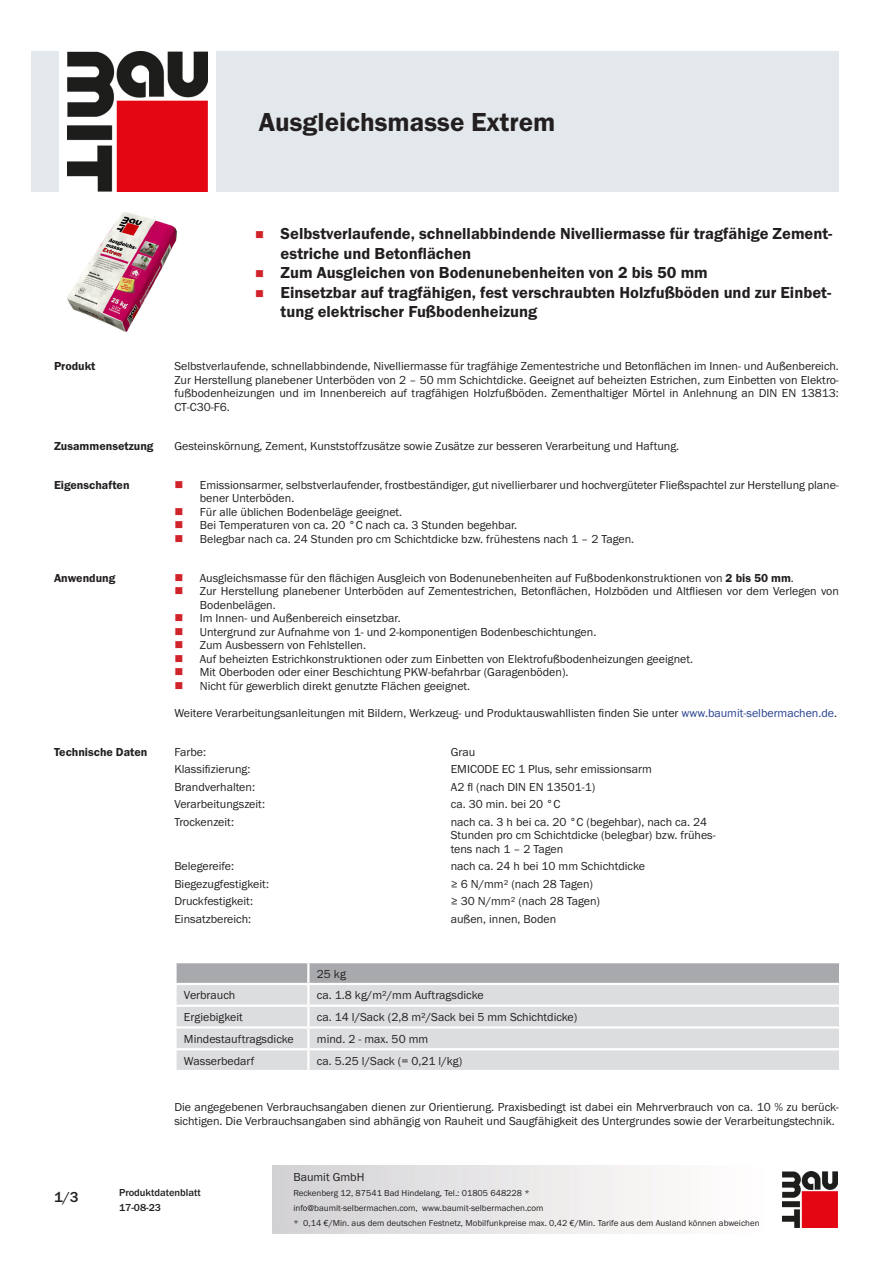
<style>
.page{position:relative;width:893px;height:1263px;background:#fff}
.page>*{position:absolute;margin:0;border:0;box-sizing:border-box;transform-origin:0 0}
.PDS_Produktname{font:27px "BM Franklin Gothic URW Dem";color:#231f20}
.t1{font:16.5px/19.5px "BM Franklin Gothic URW Dem";color:#231f20}
.t2{font:500 15px "BM Franklin Gothic URW";color:#231f20}
.PDS_Standard{font:12px/13.5px "BM Franklin Gothic URW Boo";color:#231f20}
.PDS_Standard_linksbü{font:12px/13.5px "BM Franklin Gothic URW Boo";color:#231f20}
.PDS_Header{font:12px "BM Franklin Gothic URW Dem";color:#231f20}
.t3{font:500 10.5px/15px "BM Franklin Gothic URW";color:#231f20}
.t4{font:9px/15px "BM Franklin Gothic URW Boo";color:#231f20}
.s1{font-family:"BM Franklin Gothic URW Dem"}
.s2{color:#253f8e}
</style>
<div class="page">
<img style="left:782px;top:1171px;width:56px;height:56px">
<div style="left:32px;top:51px;width:27px;height:140px;background:#e2e8eb"></div>
<img style="left:68px;top:51px;width:139px;height:140px">
<div style="left:216px;top:51px;width:623px;height:140px;background:#e2e8eb"></div>
<img style="left:67px;top:213px;width:110px;height:119px">
<div style="left:177px;top:1028px;width:662px;height:42px;background:#dcdddf"></div>
<svg style="left:175px;top:962px;width:665px;height:64px;background:#cfd0d2"></svg>
<hr style="left:307px;top:1028px;width:2px;height:20px;background:#fff">
<hr style="left:174px;top:1048px;width:134px;height:2px;background:#fff">
<hr style="left:308px;top:1048px;width:533px;height:2px;background:#fff">
<hr style="left:307px;top:1050px;width:2px;height:20px;background:#fff">
<p class="PDS_Produktname" style="left:259px;top:106px;width:298px">Ausgleichsmasse Extrem</p>
<p class="t1" style="left:281px;top:224px;width:553px">Selbstverlaufende, schnellabbindende Nivelliermasse für tragfähige Zement&shy;estriche und Betonflächen</p>
<p class="t1" style="left:281px;top:263px;width:429px">Zum Ausgleichen von Bodenunebenheiten von 2 bis 50 mm</p>
<p class="t1" style="left:281px;top:283px;width:552px">Einsetzbar auf tragfähigen, fest verschraubten Holzfußböden und zur Einbet&shy;tung elektrischer Fußbodenheizung</p>
<p class="PDS_Header" style="left:54px;top:359px;width:43px">Produkt</p>
<p class="PDS_Standard" style="left:174px;top:360px;width:666px;text-align:justify">Selbstverlaufende, schnellabbindende, Nivelliermasse für tragfähige Zementestriche und Betonflächen im Innen- und Außenbereich.<br>Zur Herstellung planebener Unterböden von 2 – 50 mm Schichtdicke. Geeignet auf beheizten Estrichen, zum Einbetten von Elektro&shy;fußbodenheizungen und im Innenbereich auf tragfähigen Holzfußböden. Zementhaltiger Mörtel in Anlehnung an DIN EN 13813:<br>CT-C30-F6.</p>
<p class="PDS_Header" style="left:54px;top:438px;width:101px">Zusammensetzung</p>
<p class="PDS_Standard" style="left:174px;top:439px;width:506px">Gesteinskörnung, Zement, Kunststoffzusätze sowie Zusätze zur besseren Verarbeitung und Haftung.</p>
<p class="PDS_Header" style="left:54px;top:477px;width:77px">Eigenschaften</p>
<p class="PDS_Standard" style="left:200px;top:478px;width:641px">Emissionsarmer, selbstverlaufender, frostbeständiger, gut nivellierbarer und hochvergüteter Fließspachtel zur Herstellung plane&shy;bener Unterböden.</p>
<p class="PDS_Standard" style="left:200px;top:505px;width:204px">Für alle üblichen Bodenbeläge geeignet.</p>
<p class="PDS_Standard" style="left:200px;top:519px;width:319px">Bei Temperaturen von ca. 20 °C nach ca. 3 Stunden begehbar.</p>
<p class="PDS_Standard" style="left:200px;top:532px;width:436px">Belegbar nach ca. 24 Stunden pro cm Schichtdicke bzw. frühestens nach 1 – 2 Tagen.</p>
<p class="PDS_Header" style="left:54px;top:570px;width:63px">Anwendung</p>
<p class="PDS_Standard" style="left:200px;top:571px;width:596px">Ausgleichsmasse für den flächigen Ausgleich von Bodenunebenheiten auf Fußbodenkonstruktionen von <span class="s1">2 bis 50 mm</span>.</p>
<p class="PDS_Standard" style="left:200px;top:584px;width:641px">Zur Herstellung planebener Unterböden auf Zementestrichen, Betonflächen, Holzböden und Altfliesen vor dem Verlegen von<br>Bodenbelägen.</p>
<p class="PDS_Standard" style="left:200px;top:611px;width:202px">Im Innen- und Außenbereich einsetzbar.</p>
<p class="PDS_Standard" style="left:200px;top:625px;width:398px">Untergrund zur Aufnahme von 1- und 2-komponentigen Bodenbeschichtungen.</p>
<p class="PDS_Standard" style="left:200px;top:638px;width:168px">Zum Ausbessern von Fehlstellen.</p>
<p class="PDS_Standard" style="left:200px;top:652px;width:495px">Auf beheizten Estrichkonstruktionen oder zum Einbetten von Elektrofußbodenheizungen geeignet.</p>
<p class="PDS_Standard" style="left:200px;top:665px;width:370px">Mit Oberboden oder einer Beschichtung PKW-befahrbar (Garagenböden).</p>
<p class="PDS_Standard" style="left:200px;top:679px;width:272px">Nicht für gewerblich direkt genutzte Flächen geeignet.</p>
<p class="PDS_Standard" style="left:174px;top:706px;width:664px">Weitere Verarbeitungsanleitungen mit Bildern, Werkzeug- und Produktauswahllisten finden Sie unter <span class="s2">www.baumit-selbermachen.de</span>.</p>
<p class="PDS_Header" style="left:54px;top:744px;width:95px">Technische Daten</p>
<p class="PDS_Standard_linksbü" style="left:174px;top:745px;width:33px">Farbe:</p>
<p class="PDS_Standard_linksbü" style="left:451px;top:745px;width:26px">Grau</p>
<p class="PDS_Standard_linksbü" style="left:174px;top:762px;width:78px">Klassifizierung:</p>
<p class="PDS_Standard_linksbü" style="left:451px;top:762px;width:203px">EMICODE EC 1 Plus, sehr emissionsarm</p>
<p class="PDS_Standard_linksbü" style="left:174px;top:780px;width:82px">Brandverhalten:</p>
<p class="PDS_Standard_linksbü" style="left:451px;top:780px;width:146px">A2 fl (nach DIN EN 13501-1)</p>
<p class="PDS_Standard_linksbü" style="left:174px;top:797px;width:92px">Verarbeitungszeit:</p>
<p class="PDS_Standard_linksbü" style="left:451px;top:797px;width:111px">ca. 30 min. bei 20 °C</p>
<p class="PDS_Standard_linksbü" style="left:174px;top:815px;width:61px">Trockenzeit:</p>
<p class="PDS_Standard_linksbü" style="left:451px;top:815px;width:267px">nach ca. 3 h bei ca. 20 °C (begehbar), nach ca. 24<br>Stunden pro cm Schichtdicke (belegbar) bzw. frühes&shy;tens nach 1 – 2 Tagen</p>
<p class="PDS_Standard_linksbü" style="left:174px;top:859px;width:61px">Belegereife:</p>
<p class="PDS_Standard_linksbü" style="left:451px;top:859px;width:196px">nach ca. 24 h bei 10 mm Schichtdicke</p>
<p class="PDS_Standard_linksbü" style="left:174px;top:877px;width:96px">Biegezugfestigkeit:</p>
<p class="PDS_Standard_linksbü" style="left:451px;top:877px;width:144px">≥ 6 N/mm² (nach 28 Tagen)</p>
<p class="PDS_Standard_linksbü" style="left:174px;top:895px;width:80px">Druckfestigkeit:</p>
<p class="PDS_Standard_linksbü" style="left:451px;top:895px;width:151px">≥ 30 N/mm² (nach 28 Tagen)</p>
<p class="PDS_Standard_linksbü" style="left:174px;top:912px;width:78px">Einsatzbereich:</p>
<p class="PDS_Standard_linksbü" style="left:451px;top:912px;width:107px">außen, innen, Boden</p>
<p class="PDS_Standard_linksbü" style="left:317px;top:967px;width:31px">25 kg</p>
<p class="PDS_Standard_linksbü" style="left:184px;top:989px;width:53px">Verbrauch</p>
<p class="PDS_Standard_linksbü" style="left:317px;top:989px;width:168px">ca. 1.8 kg/m²/mm Auftragsdicke</p>
<p class="PDS_Standard_linksbü" style="left:184px;top:1010px;width:60px">Ergiebigkeit</p>
<p class="PDS_Standard_linksbü" style="left:317px;top:1010px;width:262px">ca. 14 l/Sack (2,8 m²/Sack bei 5 mm Schichtdicke)</p>
<p class="PDS_Standard_linksbü" style="left:184px;top:1032px;width:111px">Mindestauftragsdicke</p>
<p class="PDS_Standard_linksbü" style="left:317px;top:1032px;width:113px">mind. 2 - max. 50 mm</p>
<p class="PDS_Standard_linksbü" style="left:184px;top:1054px;width:72px">Wasserbedarf</p>
<p class="PDS_Standard_linksbü" style="left:317px;top:1054px;width:147px">ca. 5.25 l/Sack (= 0,21 l/kg)</p>
<p class="PDS_Standard" style="left:174px;top:1100px;width:666px">Die angegebenen Verbrauchsangaben dienen zur Orientierung. Praxisbedingt ist dabei ein Mehrverbrauch von ca. 10 % zu berück&shy;sichtigen. Die Verbrauchsangaben sind abhängig von Rauheit und Saugfähigkeit des Untergrundes sowie der Verarbeitungstechnik.</p>
<p class="t2" style="left:54px;top:1188px;width:26px">1/3</p>
<p class="t3" style="left:119px;top:1185px;width:83px">Produktdatenblatt<br>17-08-23</p>
<p class="PDS_Standard" style="left:293px;top:1170px;width:73px">Baumit GmbH</p>
<p class="t4" style="left:293px;top:1186px;width:468px">Reckenberg 12, 87541 Bad Hindelang, Tel.: 01805 648228 *<br>info@baumit-selbermachen.com, www.baumit-selbermachen.com<br>* 0,14 €/Min. aus dem deutschen Festnetz, Mobilfunkpreise max. 0,42 €/Min. Tarife aus dem Ausland können abweichen</p>
</div>
